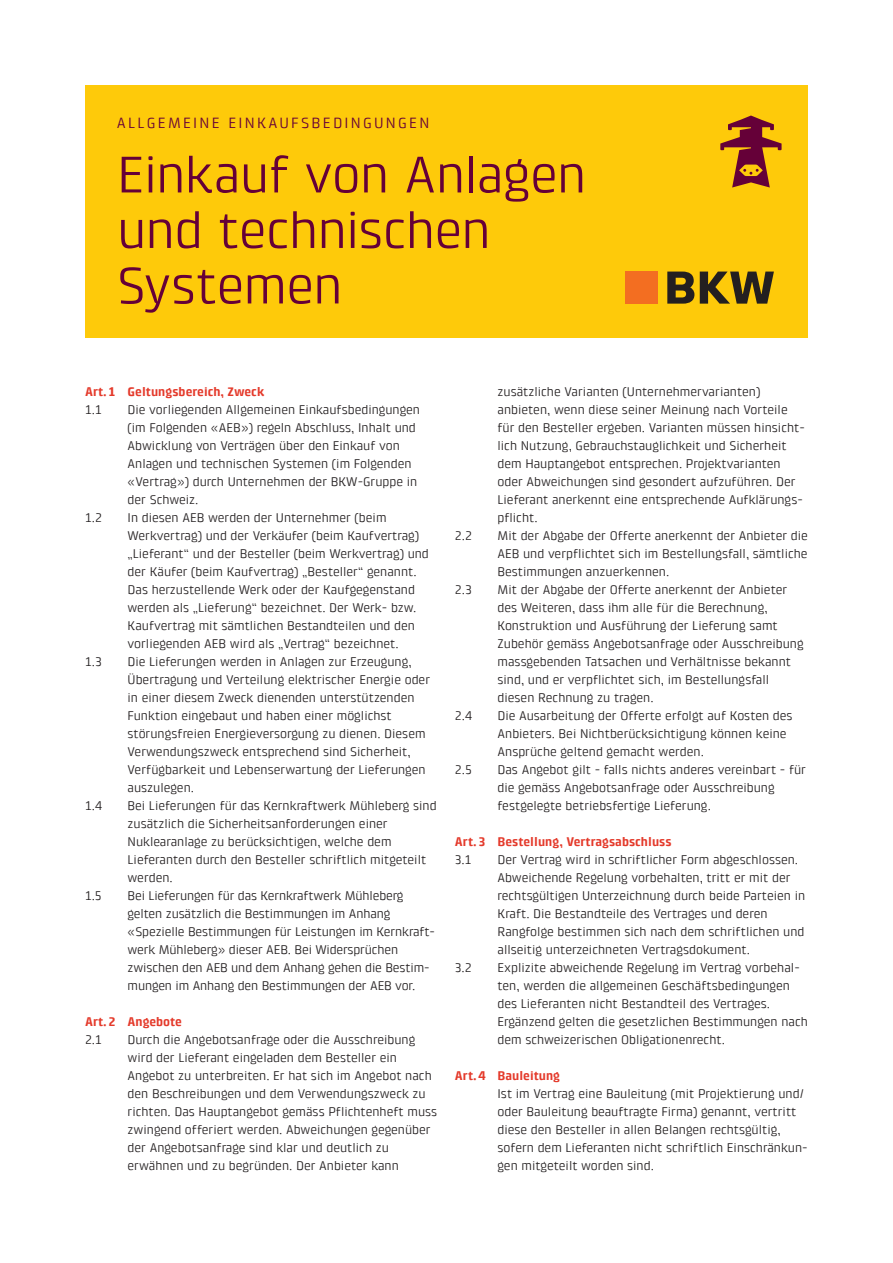
<style>
.page{position:relative;width:893px;height:1263px;background:#fff}
.page>*{position:absolute;margin:0;border:0;box-sizing:border-box;transform-origin:0 0}
.t1{font:52.5px/55.5px "Klint Pro";letter-spacing:-.015em;color:#650038}
.t2{font:15px "Klint Pro";letter-spacing:.15em;color:#650038}
.t3{font:12.75px/18px "Klint Pro";color:#231f20}
.t4{font:700 12.75px "Klint Pro";color:#e43a2b}
</style>
<div class="page">
<div style="left:85px;top:85px;width:723px;height:253px;background:#feca0a"></div>
<svg style="left:720px;top:116px;width:62px;height:72px"></svg>
<div style="left:625px;top:272px;width:32px;height:32px;background:#f36e21"></div>
<svg style="left:667px;top:272px;width:27px;height:32px"></svg>
<svg style="left:700px;top:272px;width:74px;height:32px"></svg>
<p class="t2" style="left:117px;top:115px;width:314px">ALLGEMEINE EINKAUFSBEDINGUNGEN</p>
<h1 class="t1" style="left:117px;top:147px;width:471px">Einkauf von Anlagen und technischen<br>Systemen</h1>
<p class="t4" style="left:85px;top:384px;width:181px">Art.1 Geltungsbereich, Zweck</p>
<p class="t3" style="left:85px;top:401px;width:19px">1.1</p>
<p class="t3" style="left:128px;top:401px;width:294px">Die vorliegenden Allgemeinen Einkaufsbedingungen (im Folgenden «AEB») regeln Abschluss, Inhalt und Abwicklung von Verträgen über den Einkauf von Anlagen und technischen Systemen (im Folgenden «Vertrag») durch Unternehmen der BKW-Gruppe in der Schweiz.</p>
<p class="t3" style="left:85px;top:509px;width:19px">1.2</p>
<p class="t3" style="left:128px;top:509px;width:303px">In diesen AEB werden der Unternehmer (beim Werkvertrag) und der Verkäufer (beim Kaufvertrag) „Lieferant“ und der Besteller (beim Werkvertrag) und der Käufer (beim Kaufvertrag) „Besteller“ genannt.<br>Das herzustellende Werk oder der Kaufgegenstand werden als „Lieferung“ bezeichnet. Der Werk- bzw.<br>Kaufvertrag mit sämtlichen Bestandteilen und den vorliegenden AEB wird als „Vertrag“ bezeichnet.</p>
<p class="t3" style="left:85px;top:653px;width:19px">1.3</p>
<p class="t3" style="left:128px;top:653px;width:304px">Die Lieferungen werden in Anlagen zur Erzeugung, Übertragung und Verteilung elektrischer Energie oder in einer diesem Zweck dienenden unterstützenden Funktion eingebaut und haben einer möglichst störungsfreien Energieversorgung zu dienen. Diesem Verwendungszweck entsprechend sind Sicherheit, Verfügbarkeit und Lebenserwartung der Lieferungen auszulegen.</p>
<p class="t3" style="left:85px;top:797px;width:19px">1.4</p>
<p class="t3" style="left:128px;top:797px;width:311px">Bei Lieferungen für das Kernkraftwerk Mühleberg sind zusätzlich die Sicherheitsanforderungen einer Nuklearanlage zu berücksichtigen, welche dem Lieferanten durch den Besteller schriftlich mitgeteilt werden.</p>
<p class="t3" style="left:85px;top:887px;width:18px">1.5</p>
<p class="t3" style="left:128px;top:887px;width:309px">Bei Lieferungen für das Kernkraftwerk Mühleberg gelten zusätzlich die Bestimmungen im Anhang «Spezielle Bestimmungen für Leistungen im Kernkraft&shy;werk Mühleberg» dieser AEB. Bei Widersprüchen zwischen den AEB und dem Anhang gehen die Bestim&shy;mungen im Anhang den Bestimmungen der AEB vor.</p>
<p class="t4" style="left:85px;top:1015px;width:99px">Art.2 Angebote</p>
<p class="t3" style="left:85px;top:1031px;width:19px">2.1</p>
<p class="t3" style="left:128px;top:1031px;width:311px">Durch die Angebotsanfrage oder die Ausschreibung wird der Lieferant eingeladen dem Besteller ein Angebot zu unterbreiten. Er hat sich im Angebot nach den Beschreibungen und dem Verwendungszweck zu richten. Das Hauptangebot gemäss Pflichtenheft muss zwingend offeriert werden. Abweichungen gegenüber der Angebotsanfrage sind klar und deutlich zu erwähnen und zu begründen. Der Anbieter kann</p>
<p class="t3" style="left:497px;top:383px;width:309px">zusätzliche Varianten (Unternehmervarianten) anbieten, wenn diese seiner Meinung nach Vorteile für den Besteller ergeben. Varianten müssen hinsicht&shy;lich Nutzung, Gebrauchstauglichkeit und Sicherheit dem Hauptangebot entsprechen. Projektvarianten oder Abweichungen sind gesondert aufzuführen. Der Lieferant anerkennt eine entsprechende Aufklärungs&shy;pflicht.</p>
<p class="t3" style="left:455px;top:527px;width:19px">2.2</p>
<p class="t3" style="left:497px;top:527px;width:312px;text-align:justify">Mit der Abgabe der Offerte anerkennt der Anbieter die AEB und verpflichtet sich im Bestellungsfall, sämtliche Bestimmungen anzuerkennen.</p>
<p class="t3" style="left:455px;top:581px;width:19px">2.3</p>
<p class="t3" style="left:497px;top:581px;width:308px">Mit der Abgabe der Offerte anerkennt der Anbieter des Weiteren, dass ihm alle für die Berechnung, Konstruktion und Ausführung der Lieferung samt Zubehör gemäss Angebotsanfrage oder Ausschreibung massgebenden Tatsachen und Verhältnisse bekannt sind, und er verpflichtet sich, im Bestellungsfall diesen Rechnung zu tragen.</p>
<p class="t3" style="left:455px;top:707px;width:19px">2.4</p>
<p class="t3" style="left:497px;top:707px;width:297px">Die Ausarbeitung der Offerte erfolgt auf Kosten des<br>Anbieters. Bei Nichtberücksichtigung können keine<br>Ansprüche geltend gemacht werden.</p>
<p class="t3" style="left:455px;top:761px;width:19px">2.5</p>
<p class="t3" style="left:497px;top:761px;width:310px">Das Angebot gilt - falls nichts anderes vereinbart - für die gemäss Angebotsanfrage oder Ausschreibung festgelegte betriebsfertige Lieferung.</p>
<p class="t4" style="left:455px;top:835px;width:218px">Art.3 Bestellung, Vertragsabschluss</p>
<p class="t3" style="left:455px;top:851px;width:18px">3.1</p>
<p class="t3" style="left:497px;top:851px;width:309px">Der Vertrag wird in schriftlicher Form abgeschlossen.<br>Abweichende Regelung vorbehalten, tritt er mit der rechtsgültigen Unterzeichnung durch beide Parteien in Kraft. Die Bestandteile des Vertrages und deren Rangfolge bestimmen sich nach dem schriftlichen und allseitig unterzeichneten Vertragsdokument.</p>
<p class="t3" style="left:455px;top:959px;width:18px">3.2</p>
<p class="t3" style="left:497px;top:959px;width:312px">Explizite abweichende Regelung im Vertrag vorbehal&shy;ten, werden die allgemeinen Geschäftsbedingungen des Lieferanten nicht Bestandteil des Vertrages.<br>Ergänzend gelten die gesetzlichen Bestimmungen nach dem schweizerischen Obligationenrecht.</p>
<p class="t4" style="left:455px;top:1069px;width:107px">Art.4 Bauleitung</p>
<p class="t3" style="left:497px;top:1085px;width:312px">Ist im Vertrag eine Bauleitung (mit Projektierung und/ oder Bauleitung beauftragte Firma) genannt, vertritt diese den Besteller in allen Belangen rechtsgültig, sofern dem Lieferanten nicht schriftlich Einschränkun&shy;gen mitgeteilt worden sind.</p>
</div>
